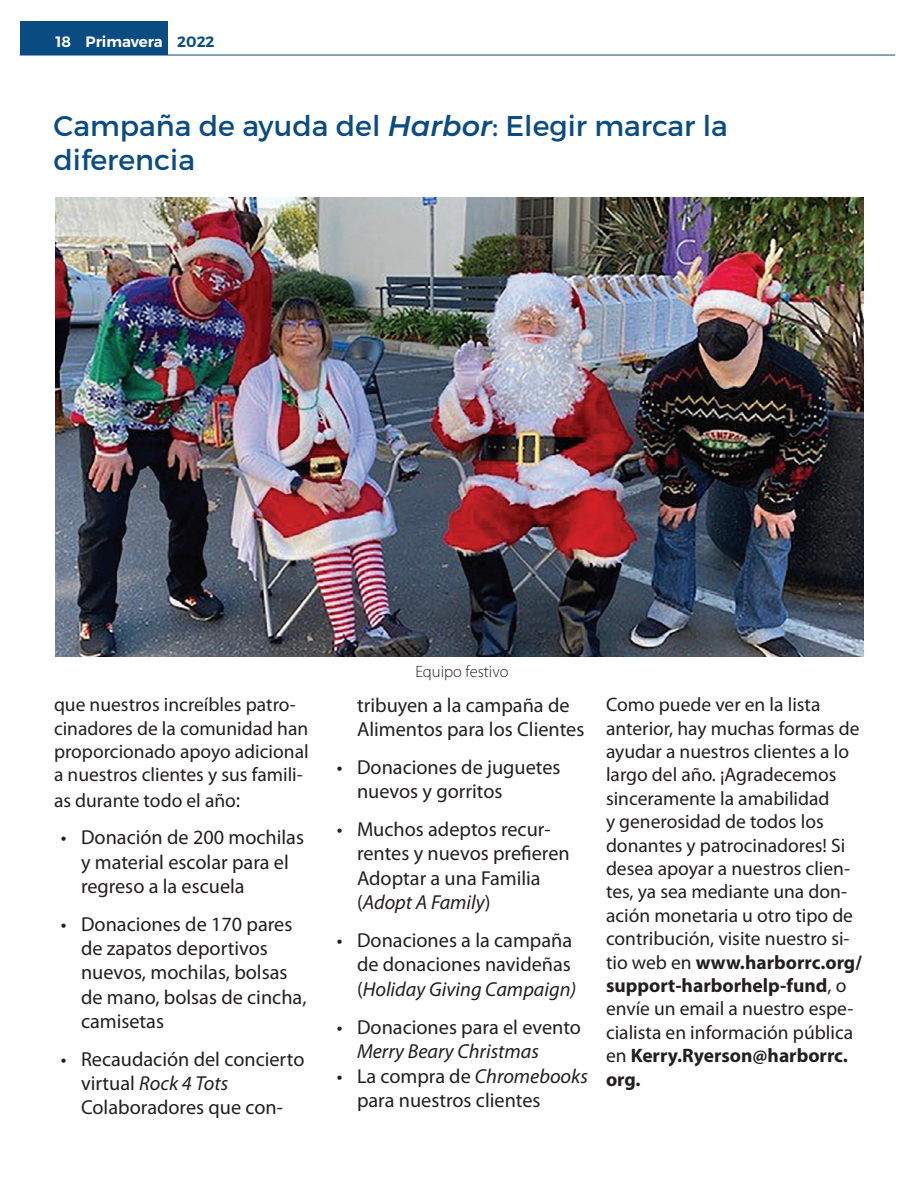
<style>
.page{position:relative;width:918px;height:1188px;background:#fff}
.page>*{position:absolute;margin:0;border:0;box-sizing:border-box;transform-origin:0 0}
.t1{font:28.5px/34.2px "Montserrat";color:#0a4c82}
.t2{font:20.25px/24.3px "Myriad Pro";color:#231f20}
.t3{font:italic 20.25px "Myriad Pro";color:#231f20}
.t4{font:19.5px/23.4px "Myriad Pro";color:#231f20}
.t5{font:300 16.5px "Myriad Pro";color:#231f20}
.t6{font:600 15px "Montserrat";color:#fff}
.s1{color:#0a4c82}
.s2{font-weight:600;font-style:italic}
.s3{font-size:21px}
.s4{font-style:italic}
.s5{font-weight:700}
</style>
<div class="page">
<div style="left:20px;top:21px;width:147px;height:34px;background:#0a4c82"></div>
<hr style="left:20px;top:55px;width:875px;height:1px;background:#0a4c82">
<img style="left:56px;top:198px;width:808px;height:458px">
<p class="t6" style="left:56px;top:32px;width:161px">18 Primavera <span class="s1">2022</span></p>
<h1 class="t1" style="left:54px;top:108px;width:676px">Campaña de ayuda del <span class="s2">Harbor</span>: Elegir marcar la diferencia</h1>
<p class="t4" style="left:54px;top:693px;width:256px">que nuestros increíbles patro&shy;cinadores de la comunidad han proporcionado apoyo adicional a nuestros clientes y sus famili-</p>
<p class="t4" style="left:54px;top:789px;width:188px">as durante todo el año<span class="s3">:</span></p>
<p class="t2" style="left:81px;top:826px;width:225px;text-indent:-20px">• Donación de 200 mochilas y material escolar para el regreso a la escuela</p>
<p class="t2" style="left:81px;top:912px;width:227px;text-indent:-20px">• Donaciones de 170 pares de zapatos deportivos nuevos, mochilas, bolsas de mano, bolsas de cincha, camisetas</p>
<p class="t2" style="left:81px;top:1047px;width:225px;text-indent:-20px">• Recaudación del concierto virtual <span class="s4">Rock 4 Tots<br></span>Colaboradores que con-</p>
<p class="t5" style="left:415px;top:663px;width:95px">Equipo festivo</p>
<p class="t2" style="left:357px;top:693px;width:229px">tribuyen a la campaña de<br>Alimentos para los Clientes</p>
<p class="t2" style="left:357px;top:755px;width:205px;text-indent:-20px">• Donaciones de juguetes nuevos y gorritos</p>
<p class="t2" style="left:357px;top:817px;width:214px;text-indent:-20px">• Muchos adeptos recur&shy;rentes y nuevos prefieren<br>Adoptar a una Familia (<span class="s4">Adopt A Family</span>)</p>
<p class="t2" style="left:357px;top:928px;width:221px;line-height:24.8px;text-indent:-20px">• Donaciones a la campaña de donaciones navideñas (<span class="s4">Holiday Giving Campaign)</span></p>
<p class="t2" style="left:337px;top:1015px;width:246px">• Donaciones para el evento</p>
<p class="t3" style="left:357px;top:1041px;width:184px">Merry Beary Christmas</p>
<p class="t2" style="left:357px;top:1064px;width:233px;text-indent:-20px">• La compra de <span class="s4">Chromebooks </span>para nuestros clientes</p>
<p class="t4" style="left:606px;top:693px;width:257px">Como puede ver en la lista anterior, hay muchas formas de ayudar a nuestros clientes a lo largo del año. ¡Agradecemos sinceramente la amabilidad<br>y generosidad de todos los donantes y patrocinadores! Si desea apoyar a nuestros clien&shy;tes, ya sea mediante una don&shy;ación monetaria u otro tipo de contribución, visite nuestro si&shy;tio web en <span class="s5">www.harborrc.org/ support-harborhelp-fund</span>, o envíe un email a nuestro espe&shy;cialista en información pública en <span class="s5">Kerry.Ryerson@harborrc. org.</span></p>
</div>
